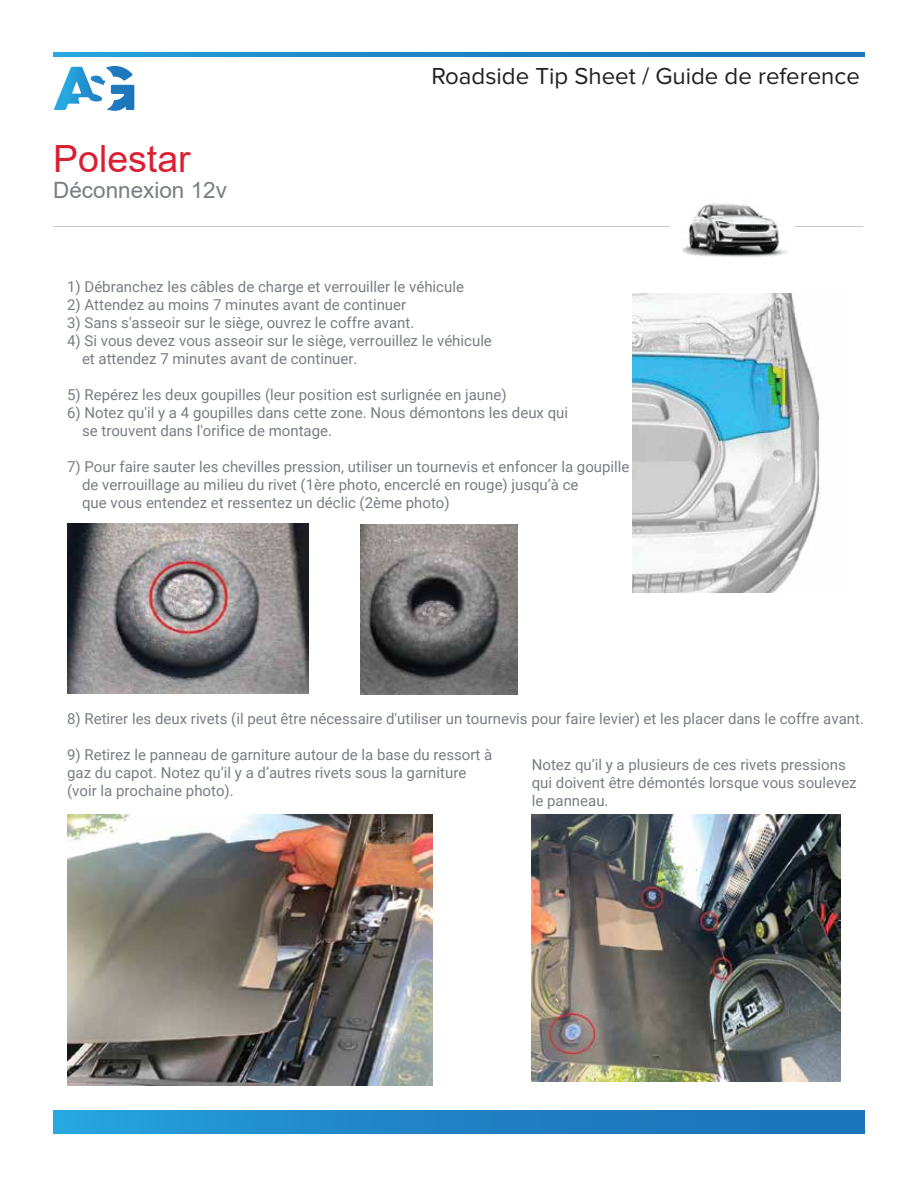
<style>
.page{position:relative;width:918px;height:1188px;background:#fff}
.page>*{position:absolute;margin:0;border:0;box-sizing:border-box;transform-origin:0 0}
.t1{font:37.5px "Arial";color:#da1f33}
.t2{font:24px "Proxima Nova";color:#231f20}
.t3{font:22.5px "Arial";color:#797d83}
.t4{font:15px/18px "Roboto";color:#797d83}
</style>
<div class="page">
<div style="left:54px;top:1111px;width:811px;height:22px;background:linear-gradient(to right,#259ed9,#1b6db5)"></div>
<svg style="left:54px;top:66px;width:80px;height:45px"></svg>
<svg style="left:54px;top:53px;width:811px;height:3px;background:#2085c6"></svg>
<img style="left:682px;top:203px;width:113px;height:54px">
<hr style="left:53px;top:226px;width:617px;height:1px;background:#c8c9c7">
<hr style="left:795px;top:226px;width:68px;height:1px;background:#c8c9c7">
<img style="left:633px;top:294px;width:187px;height:299px">
<img style="left:67px;top:524px;width:242px;height:169px">
<img style="left:360px;top:525px;width:158px;height:170px">
<img style="left:67px;top:814px;width:366px;height:271px">
<img style="left:532px;top:814px;width:308px;height:268px">
<h1 class="t1" style="left:53px;top:133px;width:139px">Polestar</h1>
<h3 class="t3" style="left:53px;top:175px;width:175px">Déconnexion 12v</h3>
<h2 class="t2" style="left:431px;top:62px;width:430px">Roadside Tip Sheet / Guide de reference</h2>
<p class="t4" style="left:67px;top:278px;width:398px">1) Débranchez les câbles de charge et verrouiller le véhicule</p>
<p class="t4" style="left:67px;top:296px;width:341px">2) Attendez au moins 7 minutes avant de continuer</p>
<p class="t4" style="left:67px;top:314px;width:349px">3) Sans s'asseoir sur le siège, ouvrez le coffre avant.</p>
<p class="t4" style="left:82px;top:332px;width:411px;text-indent:-15px">4) Si vous devez vous asseoir sur le siège, verrouillez le véhicule et attendez 7 minutes avant de continuer.</p>
<p class="t4" style="left:67px;top:386px;width:441px">5) Repérez les deux goupilles (leur position est surlignée en jaune)</p>
<p class="t4" style="left:82px;top:404px;width:488px;text-indent:-15px">6) Notez qu'il y a 4 goupilles dans cette zone. Nous démontons les deux qui se trouvent dans l'orifice de montage.</p>
<p class="t4" style="left:82px;top:458px;width:549px;text-indent:-15px">7) Pour faire sauter les chevilles pression, utiliser un tournevis et enfoncer la goupille de verrouillage au milieu du rivet (1ère photo, encerclé en rouge) jusqu’à ce<br>que vous entendez et ressentez un déclic (2ème photo)</p>
<p class="t4" style="left:67px;top:710px;width:798px">8) Retirer les deux rivets (il peut être nécessaire d'utiliser un tournevis pour faire levier) et les placer dans le coffre avant.</p>
<p class="t4" style="left:67px;top:746px;width:427px">9) Retirez le panneau de garniture autour de la base du ressort à gaz du capot. Notez qu’il y a d’autres rivets sous la garniture (voir la prochaine photo).</p>
<p class="t4" style="left:532px;top:755px;width:326px">Notez qu’il y a plusieurs de ces rivets pressions qui doivent être démontés lorsque vous soulevez le panneau.</p>
</div>
